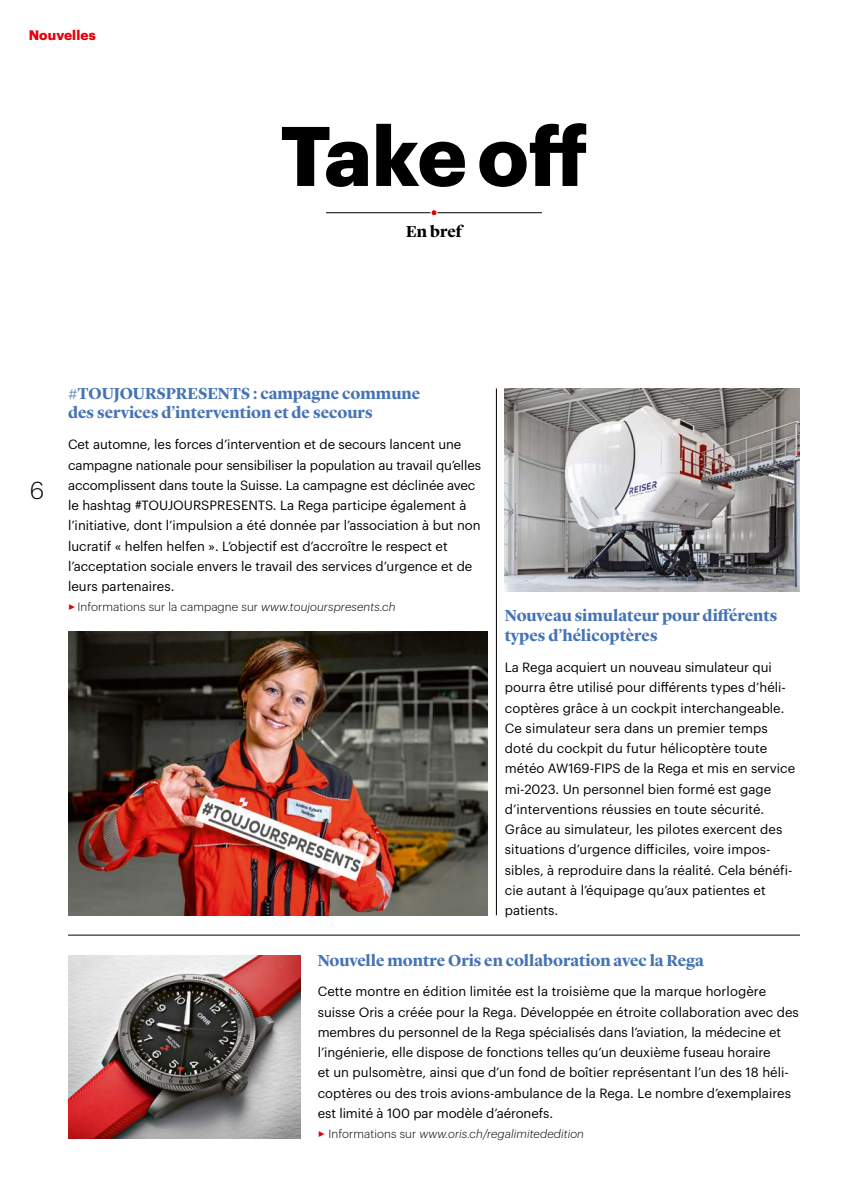
<style>
.page{position:relative;width:851px;height:1191px;background:#fff}
.page>*{position:absolute;margin:0;border:0;box-sizing:border-box;transform-origin:0 0}
.t1{font:700 82.5px "Graphik";letter-spacing:-.01em;color:#000}
.t2{font:300 24px "Graphik";color:#000}
.t3{font:700 16.5px/19.5px "Lyon Display";letter-spacing:-.005em;color:#4573b4}
.t4{font:700 16.5px "Lyon Display";letter-spacing:.005em;color:#000}
.t5{font:700 13.5px "Graphik";letter-spacing:.01em;color:#e3000b}
.t6{font:13.2px/20.2px "Graphik";color:#000}
.t7{font:300 11.7px "Graphik";letter-spacing:.01em;color:#000}
.t8{font:italic 300 11.7px "Graphik";letter-spacing:.01em;color:#000}
.s1{color:#e3000b}
.s2{font-style:italic}
.s3{font-style:normal}
</style>
<div class="page">
<hr style="left:326px;top:212px;width:216px;height:1px;background:#000">
<div style="left:430px;top:209px;width:7px;height:7px;border:1px solid #fff;border-radius:50%"></div>
<hr style="left:68px;top:935px;width:731px;height:1px;background:#000">
<hr style="left:496px;top:388px;width:1px;height:527px;background:#000">
<img style="left:505px;top:388px;width:294px;height:203px">
<img style="left:68px;top:631px;width:420px;height:284px">
<img style="left:68px;top:955px;width:232px;height:183px">
<h1 class="t5" style="left:29px;top:24px;width:69px">Nouvelles</h1>
<h2 class="t1" style="left:280px;top:92px;width:309px">Take off</h2>
<p class="t4" style="left:406px;top:219px;width:57px">En bref</p>
<h2 class="t2" style="left:30px;top:473px;width:16px">6</h2>
<h3 class="t3" style="left:68px;top:382px;width:354px">#TOUJOURSPRESENTS : campagne commune des services d’intervention et de secours</h3>
<p class="t6" style="left:68px;top:433px;width:414px">Cet automne, les forces d’intervention et de secours lancent une campagne nationale pour sensibiliser la population au travail qu’elles accomplissent dans toute la Suisse. La campagne est déclinée avec le hashtag #TOUJOURSPRESENTS. La Rega participe également à l’initiative, dont l’impulsion a été donnée par l’association à but non lucratif « helfen helfen ». L’objectif est d’accroître le respect et l’acceptation sociale envers le travail des services d’urgence et de leurs partenaires.</p>
<p class="t7" style="left:68px;top:598px;width:329px"><span class="s1">✓</span> Informations sur la campagne sur <span class="s2">www.toujourspresents.ch</span></p>
<h3 class="t3" style="left:505px;top:605px;width:274px">Nouveau simulateur pour différents types d’hélicoptères</h3>
<p class="t6" style="left:505px;top:656px;width:292px">La Rega acquiert un nouveau simulateur qui pourra être utilisé pour différents types d’héli&shy;coptères grâce à un cockpit interchangeable.<br>Ce simulateur sera dans un premier temps doté du cockpit du futur hélicoptère toute météo AW169-FIPS de la Rega et mis en service mi-2023. Un personnel bien formé est gage d’interventions réussies en toute sécurité.<br>Grâce au simulateur, les pilotes exercent des situations d’urgence difficiles, voire impos&shy;sibles, à reproduire dans la réalité. Cela bénéfi&shy;cie autant à l’équipage qu’aux patientes et patients.</p>
<h3 class="t3" style="left:317px;top:949px;width:387px">Nouvelle montre Oris en collaboration avec la Rega</h3>
<p class="t6" style="left:317px;top:980px;width:482px">Cette montre en édition limitée est la troisième que la marque horlogère suisse Oris a créée pour la Rega. Développée en étroite collaboration avec des membres du personnel de la Rega spécialisés dans l’aviation, la médecine et l’ingénierie, elle dispose de fonctions telles qu’un deuxième fuseau horaire<br>et un pulsomètre, ainsi que d’un fond de boîtier représentant l’un des 18 héli&shy;coptères ou des trois avions-ambulance de la Rega. Le nombre d’exemplaires est limité à 100 par modèle d’aéronefs.</p>
<p class="t8" style="left:317px;top:1125px;width:268px"><span class="s1">✓</span> <span class="s3">Informations sur</span> www.oris.ch/regalimitededition</p>
</div>
